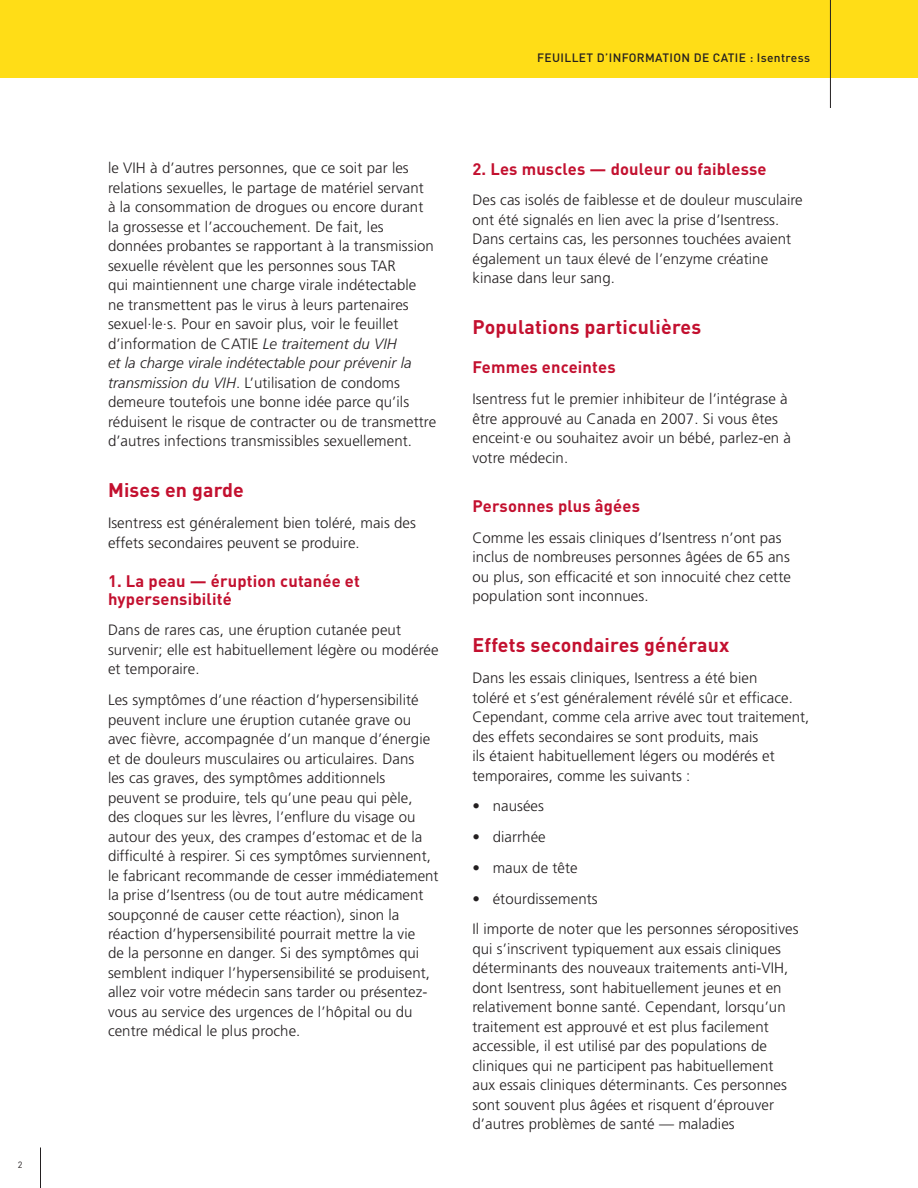
<style>
.page{position:relative;width:918px;height:1188px;background:#fff}
.page>*{position:absolute;margin:0;border:0;box-sizing:border-box;transform-origin:0 0}
.t1{font:700 19.5px "DINOT";letter-spacing:.01em;color:#c3102f}
.t2{font:700 16.5px/18px "DINOT";letter-spacing:.01em;color:#c3102f}
.t3{font:300 15px/19.5px "Frutiger LT Pro";letter-spacing:.005em;color:#231f20}
.t4{font:500 12px "DINOT";letter-spacing:.03em;color:#231f20}
.t5{font:9px "DINOT";color:#231f20}
.s1{font-style:italic}
</style>
<div class="page">
<hr style="left:40px;top:1148px;width:1px;height:40px;background:#231f20">
<div style="left:0;top:0;width:918px;height:78px;background:#ffdd17"></div>
<hr style="left:830px;top:0;width:1px;height:108px;background:#231f20">
<p class="t5" style="left:18px;top:1158px;width:6px">2</p>
<p class="t4" style="left:537px;top:50px;width:274px">FEUILLET D’INFORMATION DE CATIE : Isentress</p>
<p class="t3" style="left:108px;top:158px;width:330px">le VIH à d’autres personnes, que ce soit par les relations sexuelles, le partage de matériel servant<br>à la consommation de drogues ou encore durant la grossesse et l’accouchement. De fait, les données probantes se rapportant à la transmission sexuelle révèlent que les personnes sous TAR<br>qui maintiennent une charge virale indétectable<br>ne transmettent pas le virus à leurs partenaires sexuel·le·s. Pour en savoir plus, voir le feuillet d’information de CATIE <span class="s1">Le traitement du VIH<br>et la charge virale indétectable pour prévenir la transmission du VIH</span>. L’utilisation de condoms demeure toutefois une bonne idée parce qu’ils réduisent le risque de contracter ou de transmettre d’autres infections transmissibles sexuellement.</p>
<h1 class="t1" style="left:108px;top:475px;width:137px">Mises en garde</h1>
<p class="t3" style="left:108px;top:513px;width:310px">Isentress est généralement bien toléré, mais des effets secondaires peuvent se produire.</p>
<p class="t2" style="left:108px;top:570px;width:253px">1. La peau — éruption cutanée et hypersensibilité</p>
<p class="t3" style="left:108px;top:620px;width:332px">Dans de rares cas, une éruption cutanée peut survenir; elle est habituellement légère ou modérée et temporaire.</p>
<p class="t3" style="left:108px;top:690px;width:332px">Les symptômes d’une réaction d’hypersensibilité peuvent inclure une éruption cutanée grave ou avec fièvre, accompagnée d’un manque d’énergie et de douleurs musculaires ou articulaires. Dans<br>les cas graves, des symptômes additionnels peuvent se produire, tels qu’une peau qui pèle,<br>des cloques sur les lèvres, l’enflure du visage ou autour des yeux, des crampes d’estomac et de la difficulté à respirer. Si ces symptômes surviennent, le fabricant recommande de cesser immédiatement la prise d’Isentress (ou de tout autre médicament soupçonné de causer cette réaction), sinon la réaction d’hypersensibilité pourrait mettre la vie<br>de la personne en danger. Si des symptômes qui semblent indiquer l’hypersensibilité se produisent, allez voir votre médecin sans tarder ou présentez&shy;vous au service des urgences de l’hôpital ou du centre médical le plus proche.</p>
<p class="t2" style="left:472px;top:158px;width:296px">2. Les muscles — douleur ou faiblesse</p>
<p class="t3" style="left:472px;top:191px;width:332px">Des cas isolés de faiblesse et de douleur musculaire ont été signalés en lien avec la prise d’Isentress.<br>Dans certains cas, les personnes touchées avaient également un taux élevé de l’enzyme créatine kinase dans leur sang.</p>
<h1 class="t1" style="left:472px;top:312px;width:230px">Populations particulières</h1>
<p class="t2" style="left:472px;top:357px;width:145px">Femmes enceintes</p>
<p class="t3" style="left:472px;top:389px;width:320px">Isentress fut le premier inhibiteur de l’intégrase à être approuvé au Canada en 2007. Si vous êtes enceint·e ou souhaitez avoir un bébé, parlez-en à votre médecin.</p>
<p class="t2" style="left:472px;top:496px;width:169px">Personnes plus âgées</p>
<p class="t3" style="left:472px;top:528px;width:320px">Comme les essais cliniques d’Isentress n’ont pas inclus de nombreuses personnes âgées de 65 ans ou plus, son efficacité et son innocuité chez cette population sont inconnues.</p>
<h1 class="t1" style="left:472px;top:630px;width:259px">Effets secondaires généraux</h1>
<p class="t3" style="left:472px;top:668px;width:338px">Dans les essais cliniques, Isentress a été bien<br>toléré et s’est généralement révélé sûr et efficace.<br>Cependant, comme cela arrive avec tout traitement, des effets secondaires se sont produits, mais<br>ils étaient habituellement légers ou modérés et temporaires, comme les suivants :</p>
<p class="t3" style="left:472px;top:797px;width:73px">• nausées</p>
<p class="t3" style="left:472px;top:827px;width:75px">• diarrhée</p>
<p class="t3" style="left:472px;top:858px;width:107px">• maux de tête</p>
<p class="t3" style="left:472px;top:883px;width:328px;line-height:30.8px">• étourdissements<br>Il importe de noter que les personnes séropositives</p>
<p class="t3" style="left:472px;top:939px;width:317px">qui s’inscrivent typiquement aux essais cliniques déterminants des nouveaux traitements anti-VIH, dont Isentress, sont habituellement jeunes et en relativement bonne santé. Cependant, lorsqu’un traitement est approuvé et est plus facilement accessible, il est utilisé par des populations de cliniques qui ne participent pas habituellement aux essais cliniques déterminants. Ces personnes sont souvent plus âgées et risquent d’éprouver d’autres problèmes de santé — maladies</p>
</div>
